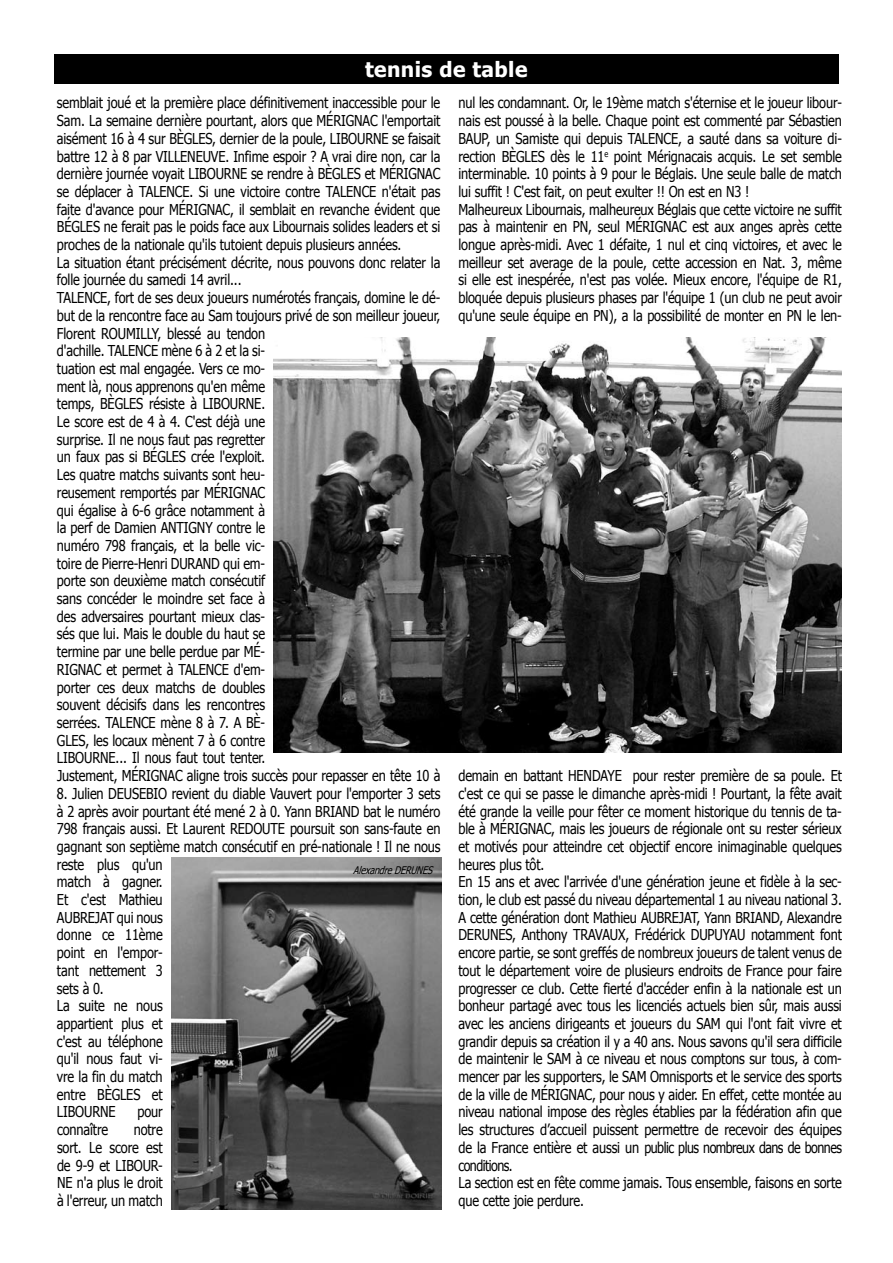
<style>
.page{position:relative;width:893px;height:1263px;background:#fff}
.page>*{position:absolute;margin:0;border:0;box-sizing:border-box;transform-origin:0 0}
.t1{font:700 21px "Tahoma";letter-spacing:.02em;color:#fff}
.t2{font:15px/17.7px "Tahoma";letter-spacing:-.01em;color:#000;scale:.85 1}
.t3{font:italic 10.5px "Tahoma";color:#000;scale:.85 1}
</style>
<div class="page">
<div style="left:54px;top:54px;width:784px;height:30px;background:#000"></div>
<img style="left:274px;top:338px;width:567px;height:415px">
<img style="left:171px;top:858px;width:270px;height:351px">
<h1 class="t1" style="left:365px;top:55px;width:164px">tennis de table</h1>
<p class="t2" style="left:57px;top:93px;width:453px;text-align:justify">semblait joué et la première place définitivement inaccessible pour le Sam. La semaine dernière pourtant, alors que MÉRIGNAC l'emportait aisément 16 à 4 sur BÈGLES, dernier de la poule, LIBOURNE</p>
<p class="t2" style="left:392px;top:129px;width:58px">se faisait</p>
<p class="t2" style="left:57px;top:146px;width:155px">battre 12 à 8 par VI LLENEUVE</p>
<p class="t2" style="left:225px;top:146px;width:254px">. Infime espoir ? A vrai dire non, car la</p>
<p class="t2" style="left:57px;top:164px;width:197px">dernière journée voyait LIBOURNE</p>
<p class="t2" style="left:57px;top:164px;width:453px;text-indent:194px">se rendre à BÈGLES et MÉRIGNAC se déplacer à TALENCE. Si une victoire contre TALENCE n'était pas faite d'avance pour MÉRIGNAC, il semblait en revanche évident que BÉGLES ne ferait pas le poids face aux Libournais solides leaders et si proches de la nationale qu'ils tutoient depuis plusieurs années.<br>La situation étant précisément décrite, nous pouvons donc relater la folle journée du samedi 14 avril...<br>TALENCE, fort de ses deux joueurs numérotés français, domine le dé&shy;but de la rencontre face au Sam toujours privé de son meilleur joueur, Florent ROUMILLY, blessé au tendon<br>d'achille. TALENCE mène 6 à 2 et la si-<br>tuation est mal engagée. Vers ce mo-<br>ment là, nous apprenons qu'en même<br>temps, BÈGLES résiste à LIBOURNE</p>
<p class="t2" style="left:57px;top:394px;width:246px;text-align:justify;text-indent:204px">.<br>Le score est de 4 à 4. C'est déjà une surprise. Il ne nous faut pas regretter un faux pas si BÉGLES crée l'exploit.<br>Les quatre matchs suivants sont heu&shy;reusement remportés par MÉRIGNAC qui égalise à 6-6 grâce notamment à la perf de Damien ANTIGNY contre le numéro 798 français, et la belle vic&shy;toire de Pierre-Henri DURAND qui em&shy;porte son deuxième match consécutif sans concéder le moindre set face à des adversaires pourtant mieux clas&shy;sés que lui. Mais le double du haut se termine par une belle perdue par MÉ-RIGNAC et permet à TALENCE d'em&shy;porter ces deux matchs de doubles souvent décisifs dans les rencontres serrées. TALENCE mène 8 à 7. A BÈ-GLES, les locaux mènent 7 à 6 contre LIBOURNE</p>
<p class="t2" style="left:57px;top:748px;width:452px;text-indent:59px">... Il nous faut tout tenter.<br>Justement, MÉRIGNAC aligne trois succès pour repasser en tête 10 à</p>
<p class="t2" style="left:57px;top:784px;width:453px;text-align:justify">8. Julien DEUSEBIO revient du diable Vauvert pour l'emporter 3 sets à 2 après avoir pourtant été mené 2 à 0. Yann BRIAND bat le numéro 798 français aussi. Et Laurent REDOUTE</p>
<p class="t2" style="left:57px;top:819px;width:453px;text-indent:233px">poursuit son sans-faute en gagnant son septième match consécutif en pré-nationale ! Il ne nous reste plus qu'un<br>match à gagner.<br>Et c'est Mathieu<br>AUBRE</p>
<p class="t3" style="left:353px;top:863px;width:63px">AlexandreDERUNE</p>
<p class="t3" style="left:427px;top:863px;width:12px">S</p>
<p class="t2" style="left:57px;top:908px;width:126px;text-indent:38px">JAT qui nous donne ce 11ème point en l'empor&shy;tant nettement 3 sets à 0.<br>La suite ne nous appartient plus et c'est au téléphone qu'il nous faut vi&shy;vre la fin du match entre BÈGLES et<br>LIBOURNE</p>
<p class="t2" style="left:137px;top:1102px;width:31px">pour</p>
<p class="t2" style="left:57px;top:1120px;width:62px">connaître</p>
<p class="t2" style="left:57px;top:1120px;width:126px;text-align:justify;text-indent:77px">notre sort. Le score est de 9-9 et LIBOUR-NE n'a plus le droit à l'erreur, un match</p>
<p class="t2" style="left:458px;top:93px;width:453px">nul les condamnant. Or, le 19ème match s'éternise et le joueur libour&shy;nais est poussé à la belle. Chaque point est commenté par Sébastien BAUP, un Samiste qui depuis TALENCE, a sauté dans sa voiture di&shy;rection BÈGLES dès le 11<sup>e</sup> point Mérignacais acquis. Le set semble interminable. 10 points à 9 pour le Béglais. Une seule balle de match lui suffit ! C'est fait, on peut exulter !! On est en N3 !<br>Malheureux Libournais, malheureux Béglais que cette victoire ne suffit pas à maintenir en PN, seul MÉRIGNAC est aux anges après cette longue après-midi. Avec 1 défaite, 1 nul et cinq victoires, et avec le meilleur set average de la poule, cette accession en Nat. 3, même si elle est inespérée, n'est pas volée. Mieux encore, l'équipe de R1, bloquée depuis plusieurs phases par l'équipe 1 (un club ne peut avoir qu'une seule équipe en PN), a la possibilité de monter en PN le len-</p>
<p class="t2" style="left:458px;top:766px;width:453px">demain en battant HEN DAYE pour rester première de sa poule. Et c'est ce qui se passe le dimanche après-midi ! Pourtant, la fête avait été grande la veille pour fêter ce moment historique du tennis de ta&shy;ble à MÉRIGNAC, mais les joueurs de régionale ont su rester sérieux et motivés pour atteindre cet objectif encore inimaginable quelques heures plus tôt.<br>En 15 ans et avec l'arrivée d'une génération jeune et fidèle à la sec&shy;tion, le club est passé du niveau départemental 1 au niveau national 3.<br>A cette génération dont Mathieu AUBRE</p>
<p class="t2" style="left:679px;top:908px;width:193px">JAT, Yann BRIAND, Alexandre</p>
<p class="t2" style="left:458px;top:925px;width:453px;text-indent:47px">S, Anthony TRAVAUX, Frédérick DUPUYAU notamment font encore partie, se sont greffés de nombreux joueurs de talent venus de tout le département voire de plusieurs endroits de France pour faire progresser ce club. Cette fierté d'accéder enfin à la nationale est un bonheur partagé avec tous les licenciés actuels bien sûr, mais aussi avec les anciens dirigeants et joueurs du Sam qui l'ont fait vivre et grandir depuis sa création il y a 40 ans. Nous savons qu'il sera difficile de maintenir le Sam à ce niveau et nous comptons sur tous, à com&shy;mencer par les supporters, le Sam Omnisports et le service des sports de la ville de MÉRIGNAC, pour nous y aider. En effet, cette montée au niveau national impose des règles établies par la fédération afin que les structures d’accueil puissent permettre de recevoir des équipes de la France entière et aussi un public plus nombreux dans de bonnes conditions.<br>La section est en fête comme jamais. Tous ensemble, faisons en sorte que cette joie perdure.</p>
<p class="t2" style="left:458px;top:925px;width:20px">DERUNE</p>
</div>
